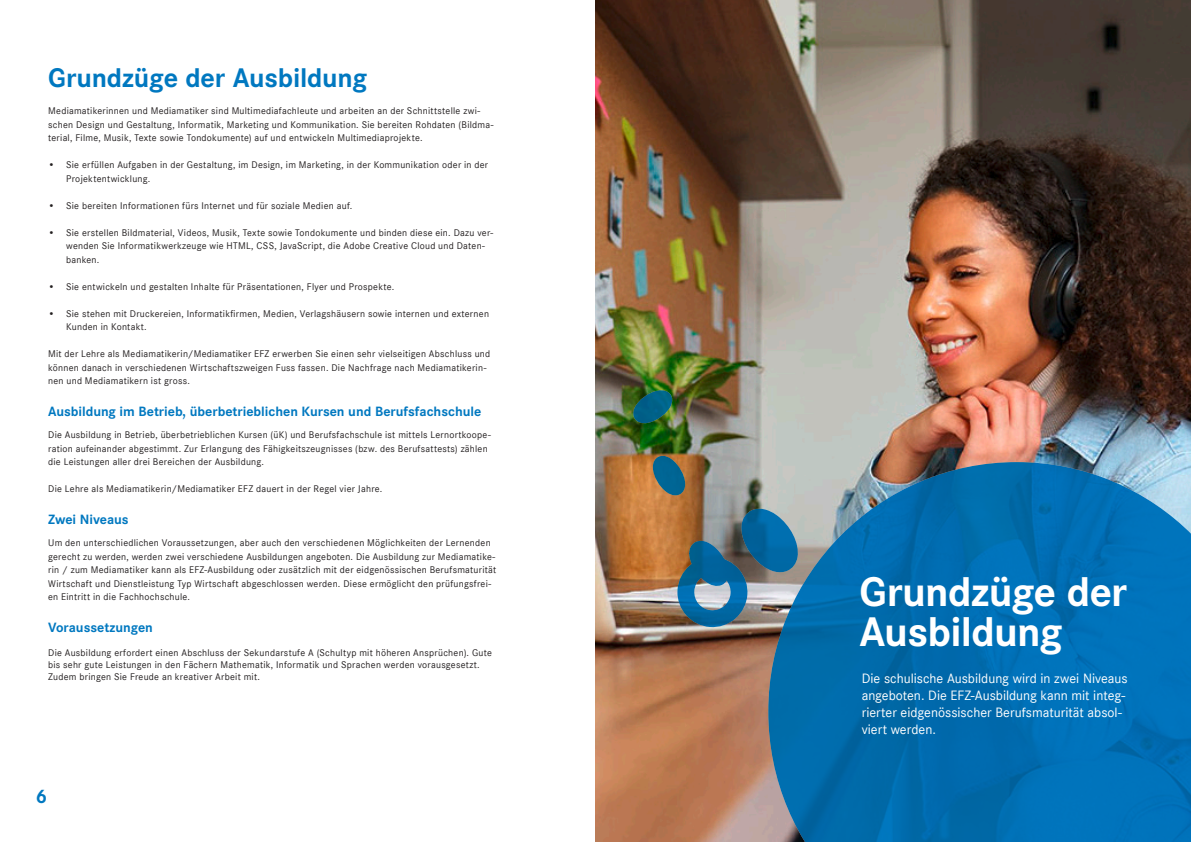
<style>
.page{position:relative;width:1191px;height:842px;background:#fff}
.page>*{position:absolute;margin:0;border:0;box-sizing:border-box;transform-origin:0 0}
.t1{font:700 43px/40px "Corporate S";letter-spacing:-.015em;color:#fff}
.t2{font:700 28px "Corporate S";letter-spacing:-.01em;color:#0078c0}
.t3{font:700 20px "Corporate S";color:#0078c0}
.t4{font:14px/17px "Corporate S";color:#fff}
.t5{font:700 14px "Corporate S";letter-spacing:-.005em;color:#0078c0}
.t6{font:10px/13.5px "Corporate S";letter-spacing:.025em;color:#231f20}
</style>
<div class="page">
<img style="left:595px;top:0;width:596px;height:842px">
<svg style="left:653px;top:455px;width:32px;height:42px"></svg>
<img style="left:677px;top:507px;width:91px;height:121px">
<svg style="left:768px;top:462px;width:423px;height:380px;background:#1274b1"></svg>
<svg style="left:632px;top:389px;width:41px;height:35px"></svg>
<h2 class="t2" style="left:48px;top:58px;width:320px">Grundzüge der Ausbildung</h2>
<p class="t6" style="left:48px;top:104px;width:447px">Mediamatikerinnen und Mediamatiker sind Multimediafachleute und arbeiten an der Schnittstelle zwi&shy;schen Design und Gestaltung, Informatik, Marketing und Kommunikation. Sie bereiten Rohdaten (Bildma&shy;terial, Filme, Musik, Texte sowie Tondokumente) auf und entwickeln Multimediaprojekte.</p>
<p class="t6" style="left:66px;top:158px;width:423px;text-indent:-18px">• Sie erfüllen Aufgaben in der Gestaltung, im Design, im Marketing, in der Kommunikation oder in der<br>Projektentwicklung.</p>
<p class="t6" style="left:48px;top:199px;width:306px">• Sie bereiten Informationen fürs Internet und für soziale Medien auf.</p>
<p class="t6" style="left:66px;top:226px;width:428px;text-indent:-18px">• Sie erstellen Bildmaterial, Videos, Musik, Texte sowie Tondokumente und binden diese ein. Dazu ver&shy;wenden Sie Informatikwerkzeuge wie HTML, CSS, JavaScript, die Adobe Creative Cloud und Daten&shy;banken.</p>
<p class="t6" style="left:48px;top:280px;width:348px">• Sie entwickeln und gestalten Inhalte für Präsentationen, Flyer und Prospekte.</p>
<p class="t6" style="left:66px;top:307px;width:424px;text-indent:-18px">• Sie stehen mit Druckereien, Informatikfirmen, Medien, Verlagshäusern sowie internen und externen<br>Kunden in Kontakt.</p>
<p class="t6" style="left:48px;top:347px;width:443px">Mit der Lehre als Mediamatikerin/Mediamatiker EFZ erwerben Sie einen sehr vielseitigen Abschluss und können danach in verschiedenen Wirtschaftszweigen Fuss fassen. Die Nachfrage nach Mediamatikerin&shy;nen und Mediamatikern ist gross.</p>
<h3 class="t5" style="left:48px;top:401px;width:434px">Ausbildung im Betrieb, überbetrieblichen Kursen und Berufsfachschule</h3>
<p class="t6" style="left:48px;top:428px;width:444px">Die Ausbildung in Betrieb, überbetrieblichen Kursen (üK) und Berufsfachschule ist mittels Lernortkoope&shy;ration aufeinander abgestimmt. Zur Erlangung des Fähigkeitszeugnisses (bzw. des Berufsattests) zählen die Leistungen aller drei Bereichen der Ausbildung.</p>
<p class="t6" style="left:48px;top:482px;width:336px">Die Lehre als Mediamatikerin/Mediamatiker EFZ dauert in der Regel vier Jahre.</p>
<h3 class="t5" style="left:48px;top:509px;width:82px">Zwei Niveaus</h3>
<p class="t6" style="left:48px;top:536px;width:450px">Um den unterschiedlichen Voraussetzungen, aber auch den verschiedenen Möglichkeiten der Lernenden gerecht zu werden, werden zwei verschiedene Ausbildungen angeboten. Die Ausbildung zur Mediamatike&shy;rin / zum Mediamatiker kann als EFZ-Ausbildung oder zusätzlich mit der eidgenössischen Berufsmaturität Wirtschaft und Dienstleistung Typ Wirtschaft abgeschlossen werden. Diese ermöglicht den prüfungsfrei&shy;en Eintritt in die Fachhochschule.</p>
<h3 class="t5" style="left:48px;top:617px;width:106px">Voraussetzungen</h3>
<p class="t6" style="left:48px;top:646px;width:445px;line-height:12px">Die Ausbildung erfordert einen Abschluss der Sekundarstufe A (Schultyp mit höheren Ansprüchen). Gute bis sehr gute Leistungen in den Fächern Mathematik, Informatik und Sprachen werden vorausgesetzt.<br>Zudem bringen Sie Freude an kreativer Arbeit mit.</p>
<h3 class="t3" style="left:36px;top:782px;width:13px">6</h3>
<h1 class="t1" style="left:859px;top:570px;width:269px">Grundzüge der<br>Ausbildung</h1>
<h3 class="t4" style="left:861px;top:670px;width:267px">Die schulische Ausbildung wird in zwei Niveaus angeboten. Die EFZ-Ausbildung kann mit integ&shy;rierter eidgenössischer Berufsmaturität absol&shy;viert werden.</h3>
</div>
